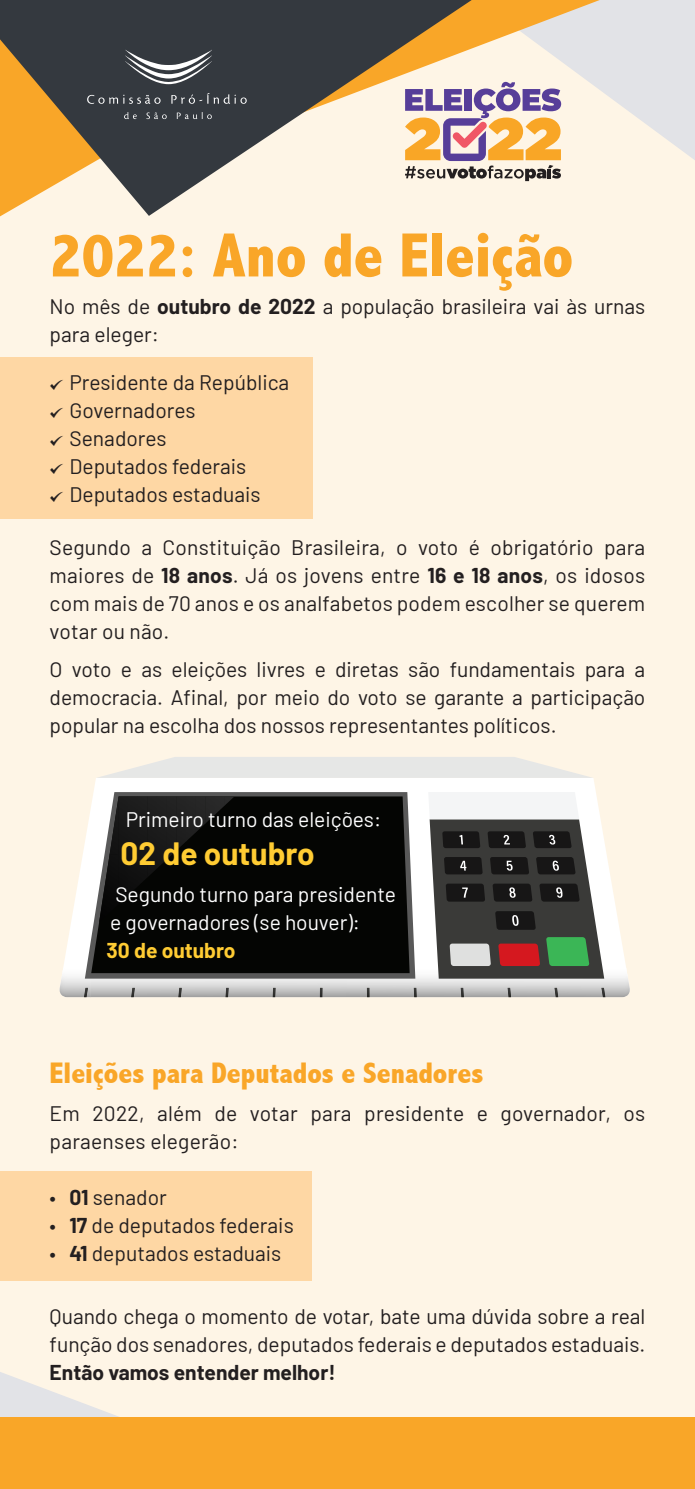
<style>
.page{position:relative;width:695px;height:1489px;background:#fff}
.page>*{position:absolute;margin:0;border:0;box-sizing:border-box;transform-origin:0 0}
.t1{font:800 condensed 63px "Abadi";color:#f9a628}
.Texto{font:700 31.5px "Barlow";color:#fc3}
.t2{font:800 condensed 29.75px "Abadi";color:#f9a628}
.Texto-2{font:21px/28px "Barlow";color:#231f20;text-align:justify}
.Texto_4_-4{font:21px "Barlow";color:#231f20}
.Texto-3{font:21px/28px "Barlow";color:#fff}
.s1{font-weight:700}
.s2{font-family:"ESRI Default Marker"}
.s3{font-weight:700;color:#fc3}
</style>
<div class="page">
<div style="left:0;top:0;width:694px;height:1488px;background:#fef5e6"></div>
<svg style="left:0;top:1372px;width:116px;height:44px"></svg>
<svg style="left:247px;top:0;width:158px;height:151px;fill:#34393f"></svg>
<svg style="left:0;top:0;width:247px;height:216px;background:#786a55"></svg>
<svg style="left:405px;top:0;width:289px;height:181px"></svg>
<div style="left:0;top:357px;width:313px;height:161px;background:#fed7a4"></div>
<svg style="left:59px;top:777px;width:571px;height:216px;fill:#fff"></svg>
<img style="left:60px;top:967px;width:30px;height:30px">
<img style="left:90px;top:977px;width:539px;height:20px">
<img style="left:415px;top:967px;width:212px;height:10px">
<svg style="left:84px;top:987px;width:4px;height:10px"></svg>
<svg style="left:131px;top:987px;width:4px;height:10px"></svg>
<svg style="left:178px;top:987px;width:4px;height:10px"></svg>
<svg style="left:225px;top:987px;width:4px;height:10px"></svg>
<svg style="left:272px;top:987px;width:3px;height:10px"></svg>
<svg style="left:320px;top:987px;width:2px;height:10px"></svg>
<svg style="left:367px;top:987px;width:2px;height:10px"></svg>
<svg style="left:413px;top:987px;width:3px;height:10px"></svg>
<svg style="left:460px;top:987px;width:4px;height:10px"></svg>
<svg style="left:507px;top:987px;width:4px;height:10px"></svg>
<svg style="left:554px;top:987px;width:4px;height:10px"></svg>
<svg style="left:601px;top:987px;width:4px;height:10px"></svg>
<svg style="left:85px;top:792px;width:330px;height:186px;background:#919190"></svg>
<div style="left:91px;top:796px;width:318px;height:177px;background:#040503"></div>
<svg style="left:428px;top:792px;width:176px;height:186px;background:#6b6a66"></svg>
<img style="left:99px;top:854px;width:19px;height:68px">
<img style="left:118px;top:796px;width:10px;height:108px">
<img style="left:128px;top:796px;width:10px;height:99px">
<img style="left:137px;top:796px;width:11px;height:90px">
<img style="left:147px;top:796px;width:10px;height:81px">
<img style="left:157px;top:796px;width:10px;height:72px">
<img style="left:166px;top:796px;width:11px;height:63px">
<img style="left:109px;top:796px;width:9px;height:58px">
<img style="left:176px;top:796px;width:10px;height:54px">
<img style="left:186px;top:796px;width:10px;height:45px">
<img style="left:195px;top:796px;width:11px;height:36px">
<img style="left:205px;top:796px;width:10px;height:27px">
<img style="left:215px;top:796px;width:10px;height:18px">
<svg style="left:224px;top:796px;width:10px;height:9px"></svg>
<svg style="left:101px;top:757px;width:488px;height:20px"></svg>
<div style="left:0;top:1171px;width:312px;height:109px;background:#fed7a4"></div>
<div style="left:0;top:1416px;width:694px;height:72px;background:#f9a628"></div>
<p class="t1" style="left:50px;top:219px;width:525px">2022: Ano de Eleição</p>
<p class="Texto-2" style="left:50px;top:291px;width:597px">No mês de <span class="s1">outubro de 2022</span> a população brasileira vai às urnas para eleger:</p>
<p class="Texto_4_-4" style="left:50px;top:367px;width:241px"><span class="s2">i</span> Presidente da República</p>
<p class="Texto_4_-4" style="left:50px;top:395px;width:147px"><span class="s2">i</span> Governadores</p>
<p class="Texto_4_-4" style="left:50px;top:423px;width:118px"><span class="s2">i</span> Senadores</p>
<p class="Texto_4_-4" style="left:50px;top:451px;width:198px"><span class="s2">i</span> Deputados federais</p>
<p class="Texto_4_-4" style="left:50px;top:479px;width:212px"><span class="s2">i</span> Deputados estaduais</p>
<p class="Texto-2" style="left:50px;top:531px;width:597px">Segundo a Constituição Brasileira, o voto é obrigatório para maiores de <span class="s1">18 anos</span>. Já os jovens entre <span class="s1">16 e 18 anos</span>, os idosos com mais de 70 anos e os analfabetos podem escolher se querem votar ou não.</p>
<p class="Texto-2" style="left:50px;top:653px;width:597px">O voto e as eleições livres e diretas são fundamentais para a democracia. Afinal, por meio do voto se garante a participação popular na escolha dos nossos representantes políticos.</p>
<p class="Texto-3" style="left:126px;top:803px;width:257px">Primeiro turno das eleições:</p>
<p class="Texto" style="left:121px;top:829px;width:196px">02 de outubro</p>
<p class="Texto-3" style="left:107px;top:879px;width:291px;text-indent:9px">Segundo turno para presidente e governadores (se houver):<br><span class="s3">30 de outubro</span></p>
<p class="t2" style="left:50px;top:1055px;width:435px">Eleições para Deputados e Senadores</p>
<p class="Texto-2" style="left:50px;top:1097px;width:597px">Em 2022, além de votar para presidente e governador, os paraenses elegerão:</p>
<p class="Texto_4_-4" style="left:50px;top:1181px;width:119px">• <span class="s1">01</span> senador</p>
<p class="Texto_4_-4" style="left:50px;top:1209px;width:245px">• <span class="s1">17</span> de deputados federais</p>
<p class="Texto_4_-4" style="left:50px;top:1237px;width:233px">• <span class="s1">41</span> deputados estaduais</p>
<p class="Texto-2" style="left:50px;top:1300px;width:597px">Quando chega o momento de votar, bate uma dúvida sobre a real função dos senadores, deputados federais e deputados estaduais.<br><span class="s1">Então vamos entender melhor!</span></p>
</div>
